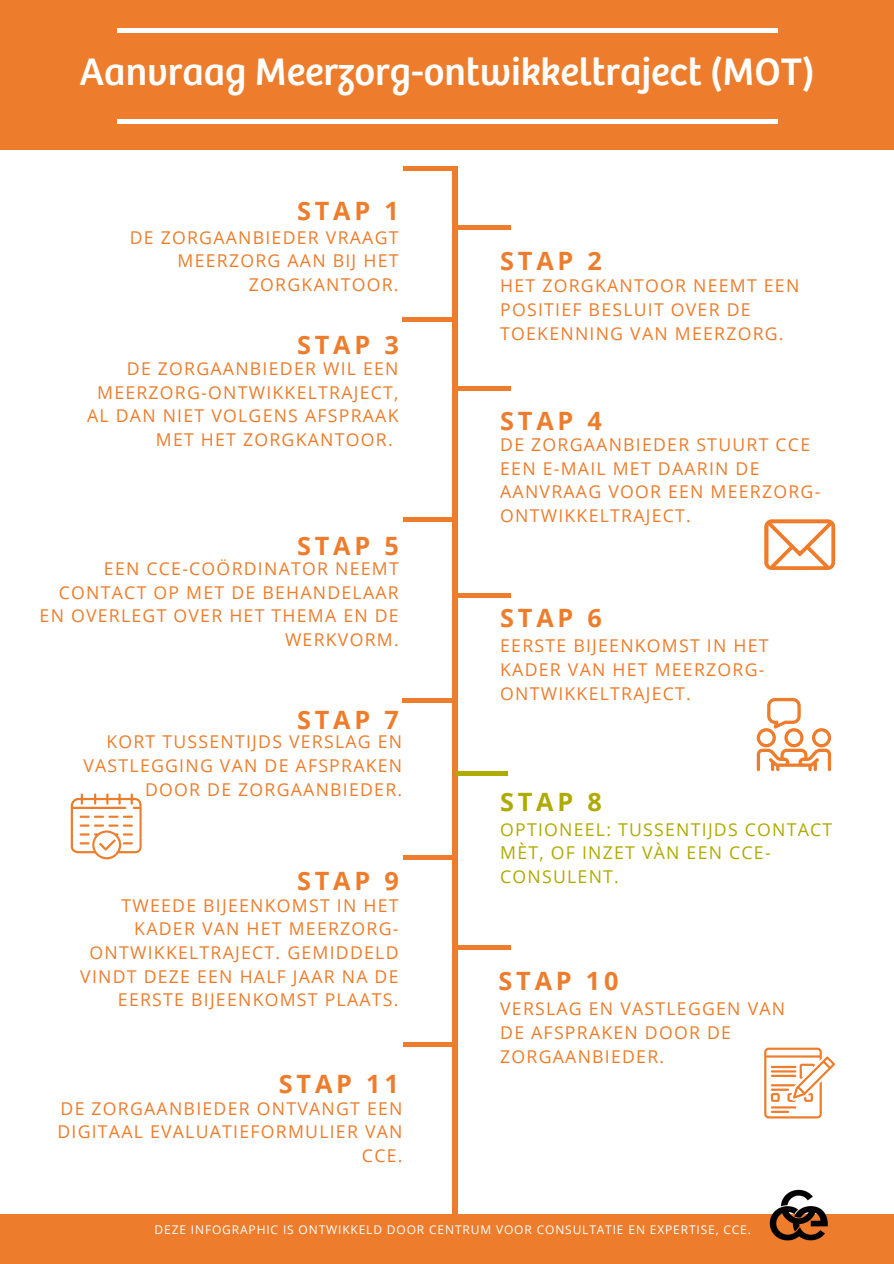
<style>
.page{position:relative;width:894px;height:1264px;background:#fff}
.page>*{position:absolute;margin:0;border:0;box-sizing:border-box;transform-origin:0 0}
.t1{font:39.75px "Bree";color:#fff}
.t2{font:700 25.2px "Open Sans";letter-spacing:.15em;color:#ed7d2c}
.t3{font:700 25.2px "Open Sans";color:#afaa00}
.t4{font:17.7px/23.7px "Open Sans";letter-spacing:.07em;color:#ed7d2c;text-align:right}
.t5{font:17.7px/23.7px "Open Sans";letter-spacing:.07em;color:#afaa00}
.t6{font:12px "Open Sans";letter-spacing:.07em;color:#fff}
</style>
<div class="page">
<div style="left:0;top:0;width:893px;height:150px;background:#ed7d2c"></div>
<div style="left:452px;top:166px;width:5px;height:1050px;background:#ed7d2c"></div>
<hr style="left:402px;top:517px;width:53px;height:4px;background:#ed7d2c">
<div style="left:457px;top:386px;width:53px;height:5px;background:#ed7d2c"></div>
<hr style="left:402px;top:317px;width:53px;height:4px;background:#ed7d2c">
<hr style="left:457px;top:225px;width:53px;height:4px;background:#ed7d2c">
<hr style="left:402px;top:166px;width:53px;height:4px;background:#ed7d2c">
<hr style="left:457px;top:593px;width:53px;height:4px;background:#ed7d2c">
<div style="left:402px;top:698px;width:53px;height:5px;background:#ed7d2c"></div>
<hr style="left:454px;top:771px;width:53px;height:4px;background:#afaa00">
<div style="left:402px;top:854px;width:53px;height:5px;background:#ed7d2c"></div>
<div style="left:457px;top:944px;width:53px;height:5px;background:#ed7d2c"></div>
<div style="left:402px;top:1042px;width:53px;height:5px;background:#ed7d2c"></div>
<div style="left:0;top:1213px;width:893px;height:50px;background:#ed7d2c"></div>
<svg style="left:764px;top:1047px;width:71px;height:71px"></svg>
<svg style="left:756px;top:698px;width:74px;height:73px"></svg>
<svg style="left:764px;top:519px;width:70px;height:51px"></svg>
<svg style="left:71px;top:793px;width:71px;height:66px"></svg>
<div style="left:117px;top:119px;width:660px;height:5px;background:#fff"></div>
<hr style="left:117px;top:29px;width:660px;height:4px;background:#fff">
<img style="left:764px;top:1178px;width:71px;height:71px;border-radius:50%">
<p class="t1" style="left:79px;top:52px;width:736px">Aanvraag Meerzorg-ontwikkeltraject (MOT)</p>
<p class="t2" style="left:297px;top:193px;width:103px">STAP 1</p>
<p class="t4" style="left:130px;top:225px;width:270px">DE ZORGAANBIEDER VRAAGT<br>MEERZORG AAN BIJ HET<br>ZORGKANTOOR.</p>
<p class="t2" style="left:297px;top:327px;width:103px">STAP 3</p>
<p class="t4" style="left:127px;top:356px;width:273px">DE ZORGAANBIEDER WIL EEN</p>
<p class="t4" style="left:97px;top:380px;width:303px">MEERZORG-ONTWIKKELTRAJECT,</p>
<p class="t4" style="left:87px;top:403px;width:313px">AL DAN NIET VOLGENS AFSPRAAK</p>
<p class="t4" style="left:156px;top:427px;width:238px">MET HET ZORGKANTOOR.</p>
<p class="t2" style="left:297px;top:528px;width:103px">STAP 5</p>
<p class="t4" style="left:40px;top:556px;width:360px">EEN CCE-COÖRDINATOR NEEMT<br>CONTACT OP MET DE BEHANDELAAR<br>EN OVERLEGT OVER HET THEMA EN DE<br>WERKVORM.</p>
<p class="t2" style="left:297px;top:702px;width:103px">STAP 7</p>
<p class="t4" style="left:83px;top:729px;width:320px">KORT TUSSENTIJDS VERSLAG EN<br>VASTLEGGING VAN DE AFSPRAKEN<br>DOOR DE ZORGAANBIEDER.</p>
<p class="t2" style="left:297px;top:863px;width:103px">STAP 9</p>
<p class="t4" style="left:80px;top:893px;width:320px">TWEEDE BIJEENKOMST IN HET<br>KADER VAN HET MEERZORG-<br>ONTWIKKELTRAJECT. GEMIDDELD<br>VINDT DEZE EEN HALF JAAR NA DE<br>EERSTE BIJEENKOMST PLAATS.</p>
<p class="t2" style="left:279px;top:1065px;width:121px">STAP 11</p>
<p class="t4" style="left:57px;top:1095px;width:346px">DE ZORGAANBIEDER ONTVANGT EEN<br>DIGITAAL EVALUATIEFORMULIER VAN<br>CCE.</p>
<p class="t2" style="left:500px;top:243px;width:103px">STAP 2</p>
<p class="t4" style="left:500px;top:274px;width:300px;text-align:left">HET ZORGKANTOOR NEEMT EEN<br>POSITIEF BESLUIT OVER DE<br>TOEKENNING VAN MEERZORG.</p>
<p class="t2" style="left:500px;top:402px;width:103px">STAP 4</p>
<p class="t4" style="left:500px;top:432px;width:321px;text-align:left">DE ZORGAANBIEDER STUURT CCE<br>EEN E-MAIL MET DAARIN DE<br>AANVRAAG VOOR EEN MEERZORG-<br>ONTWIKKELTRAJECT.</p>
<p class="t2" style="left:500px;top:600px;width:103px">STAP 6</p>
<p class="t4" style="left:500px;top:633px;width:270px;text-align:left">EERSTE BIJEENKOMST IN HET<br>KADER VAN HET MEERZORG-<br>ONTWIKKELTRAJECT.</p>
<p class="t3" style="left:500px;top:783px;width:103px">STAP 8</p>
<p class="t5" style="left:500px;top:816px;width:333px">OPTIONEEL: TUSSENTIJDS CONTACT<br>MÈT, OF INZET VÀN EEN CCE-<br>CONSULENT.</p>
<p class="t2" style="left:498px;top:963px;width:121px">STAP 10</p>
<p class="t4" style="left:500px;top:996px;width:286px;text-align:left">VERSLAG EN VASTLEGGEN VAN<br>DE AFSPRAKEN DOOR DE<br>ZORGAANBIEDER.</p>
<p class="t6" style="left:155px;top:1221px;width:597px">DEZE INFOGRAPHIC IS ONTWIKKELD DOOR CENTRUM VOOR CONSULTATIE EN EXPERTISE, CCE.</p>
</div>
